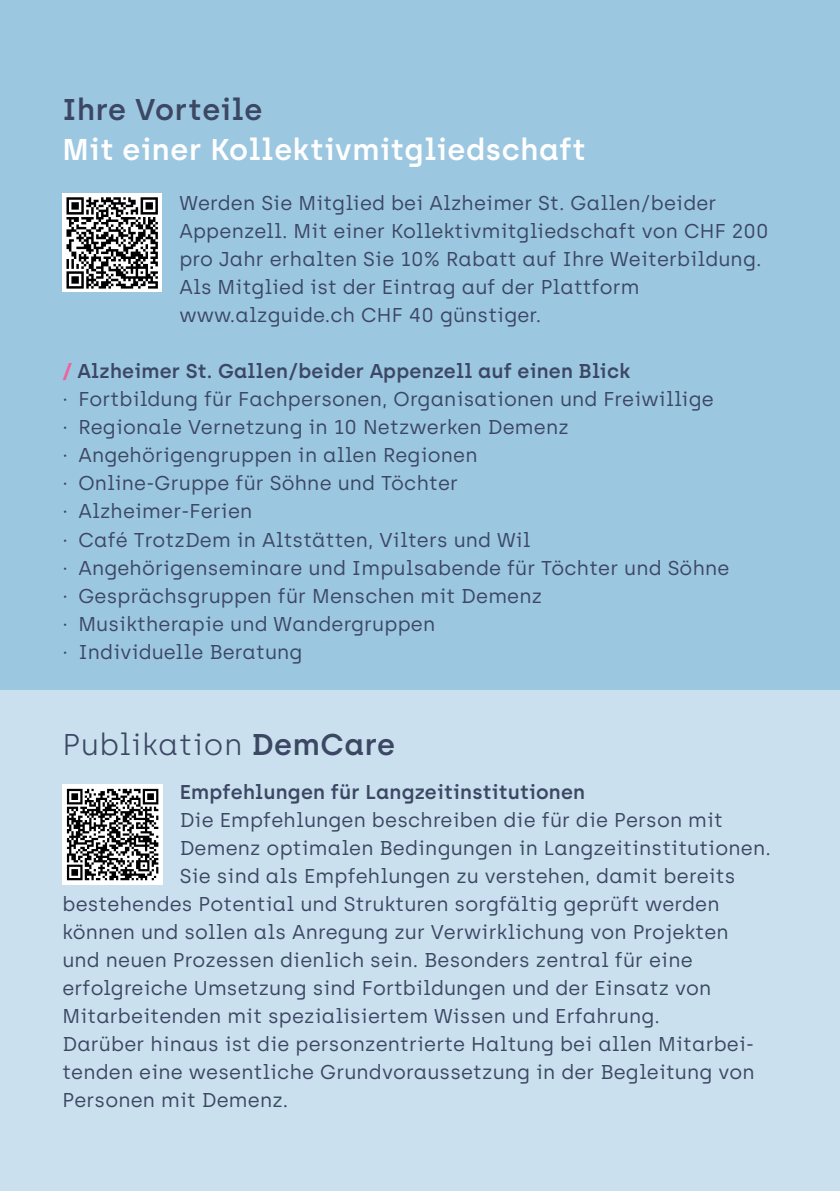
<style>
.page{position:relative;width:840px;height:1191px;background:#fff}
.page>*{position:absolute;margin:0;border:0;box-sizing:border-box;transform-origin:0 0}
.t1{font:600 30px "Archia";letter-spacing:.02em;color:#fff}
.t2{font:300 30px "Archia";letter-spacing:.02em;color:#3c4763}
.t3{font:600 30px "Archia";letter-spacing:.02em;color:#3c4763}
.t4{font:20px/28px "Archia";letter-spacing:.01em;color:#3c4763}
.t5{font:600 20px "Archia";letter-spacing:.01em;color:#3c4763}
.s1{font-weight:700;color:#f0619a}
.s2{font-weight:600}
</style>
<div class="page">
<div style="left:0;top:0;width:839px;height:692px;background:#9cc7e1"></div>
<div style="left:0;top:690px;width:839px;height:501px;background:#cbe0ef"></div>
<div style="left:62px;top:784px;width:101px;height:100px;background:#fff"></div>
<div style="left:62px;top:194px;width:100px;height:98px;background:#fff"></div>
<svg style="left:66px;top:788px;width:93px;height:93px"></svg>
<svg style="left:67px;top:789px;width:91px;height:91px"></svg>
<svg style="left:66px;top:197px;width:92px;height:92px"></svg>
<h1 class="t3" style="left:62px;top:92px;width:201px">Ihre Vorteile</h1>
<h1 class="t1" style="left:62px;top:132px;width:524px">Mit einer Kollektivmitgliedschaft</h1>
<p class="t4" style="left:179px;top:189px;width:590px">Werden Sie Mitglied bei Alzheimer St. Gallen/beider Appenzell. Mit einer Kollektivmitgliedschaft von CHF 200 pro Jahr erhalten Sie 10% Rabatt auf Ihre Weiterbildung.<br>Als Mitglied ist der Eintrag auf der Plattform www.alzguide.ch CHF 40 günstiger.</p>
<p class="t4" style="left:62px;top:357px;width:668px"><span class="s1">/</span> <span class="s2">Alzheimer St. Gallen/beider Appenzell auf einen Blick<br></span>· Fortbildung für Fachpersonen, Organisationen und Freiwillige<br>· Regionale Vernetzung in 10 Netzwerken Demenz<br>· Angehörigengruppen in allen Regionen<br>· Online-Gruppe für Söhne und Töchter<br>· Alzheimer-Ferien<br>· Café TrotzDem in Altstätten, Vilters und Wil<br>· Angehörigenseminare und Impulsabende für Töchter und Söhne · Gesprächsgruppen für Menschen mit Demenz<br>· Musiktherapie und Wandergruppen<br>· Individuelle Beratung</p>
<h1 class="t2" style="left:62px;top:726px;width:334px">Publikation <span class="s2">DemCare</span></h1>
<p class="t5" style="left:180px;top:779px;width:407px">Empfehlungen für Langzeitinstitutionen</p>
<p class="t4" style="left:180px;top:805px;width:544px">Die Empfehlungen beschreiben die für die Person mit</p>
<p class="t4" style="left:180px;top:833px;width:592px">Demenz optimalen Bedingungen in Langzeitinstitutionen.</p>
<p class="t4" style="left:180px;top:861px;width:557px">Sie sind als Empfehlungen zu verstehen, damit bereits</p>
<p class="t4" style="left:62px;top:889px;width:658px">bestehendes Potential und Strukturen sorgfältig geprüft werden</p>
<p class="t4" style="left:62px;top:917px;width:667px">können und sollen als Anregung zur Verwirklichung von Projekten</p>
<p class="t4" style="left:62px;top:945px;width:631px">und neuen Prozessen dienlich sein. Besonders zentral für eine</p>
<p class="t4" style="left:62px;top:973px;width:650px">erfolgreiche Umsetzung sind Fortbildungen und der Einsatz von</p>
<p class="t4" style="left:62px;top:1001px;width:598px">Mitarbeitenden mit spezialisiertem Wissen und Erfahrung.</p>
<p class="t4" style="left:62px;top:1029px;width:692px">Darüber hinaus ist die personzentrierte Haltung bei allen Mitarbei-</p>
<p class="t4" style="left:62px;top:1057px;width:693px">tenden eine wesentliche Grundvoraussetzung in der Begleitung von</p>
<p class="t4" style="left:62px;top:1085px;width:227px">Personen mit Demenz.</p>
</div>
